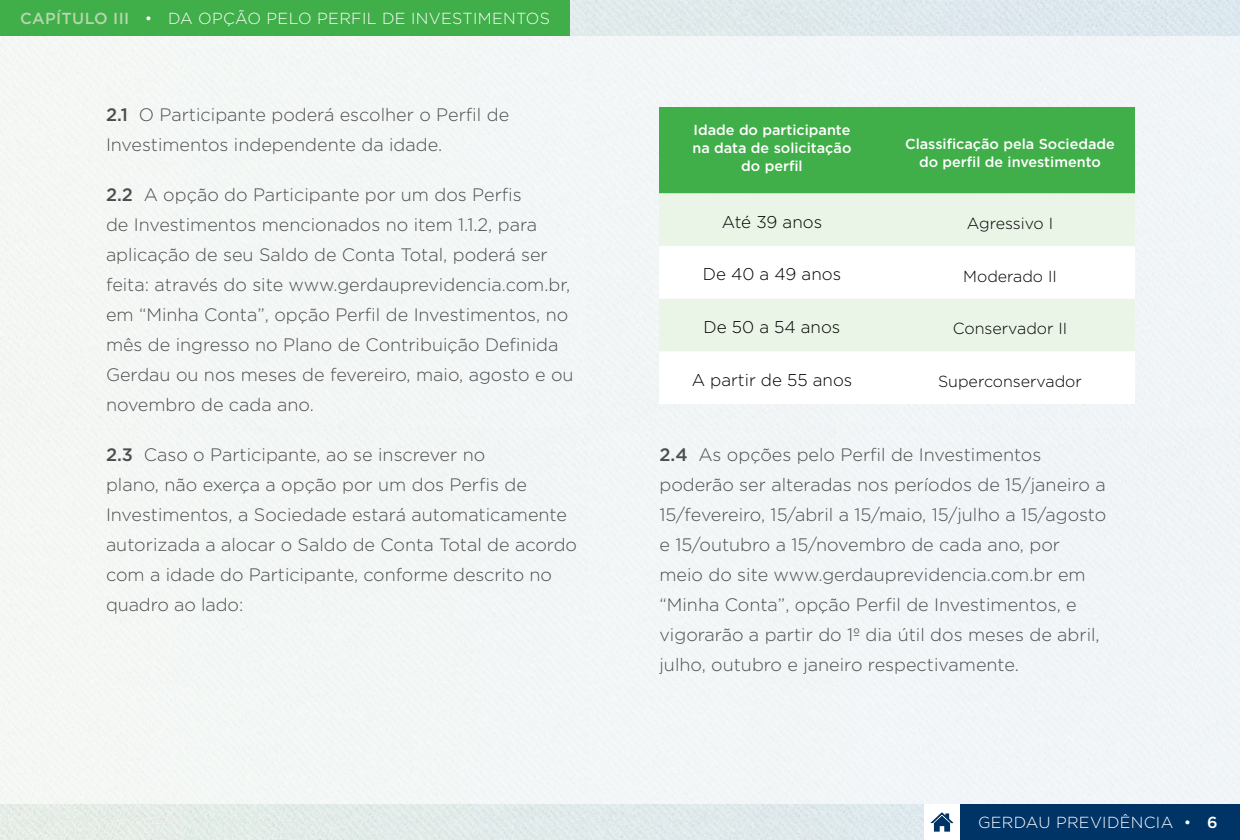
<style>
.page{position:relative;width:1240px;height:840px;background:#fff}
.page>*{position:absolute;margin:0;border:0;box-sizing:border-box;transform-origin:0 0}
.corpo_básico{font:300 18px/30px "Gotham";color:#4d4d4d}
.t1{font:300 17px "Gotham";color:#000}
.t2{font:300 16px "Gotham";letter-spacing:.02em;color:#fff}
.t3{font:300 16px "Gotham";color:#000}
.t4{font:500 14.4px "Gotham";color:#fff}
.s1{font-weight:500;color:#b5d7ac}
.s2{font-weight:500}
</style>
<div class="page">
<img style="left:0;top:0;width:1240px;height:840px">
<div style="left:960px;top:804px;width:280px;height:36px;background:#036"></div>
<div style="left:924px;top:804px;width:36px;height:36px;background:#fff"></div>
<svg style="left:931px;top:812px;width:22px;height:20px"></svg>
<div style="left:0;top:36px;width:1240px;height:768px;background:#f2f6f6"></div>
<div style="left:0;top:0;width:570px;height:36px;background:#40ae49"></div>
<div style="left:659px;top:107px;width:476px;height:86px;background:#40ae49"></div>
<div style="left:659px;top:193px;width:476px;height:53px;background:#eaf4e7"></div>
<svg style="left:659px;top:246px;width:476px;height:158px;fill:#fff"></svg>
<p class="t2" style="left:20px;top:8px;width:531px"><span class="s1">CAPÍTULO III</span> • DA OPÇÃO PELO PERFIL DE INVESTIMENTOS</p>
<p class="corpo_básico" style="left:106px;top:100px;width:405px"><span class="s2">2.1</span> O Participante poderá escolher o Perfil de<br>Investimentos independente da idade.</p>
<p class="corpo_básico" style="left:106px;top:180px;width:469px"><span class="s2">2.2</span> A opção do Participante por um dos Perfis<br>de Investimentos mencionados no item 1.1.2, para aplicação de seu Saldo de Conta Total, poderá ser feita: através do site www.gerdauprevidencia.com.br, em “Minha Conta”, opção Perfil de Investimentos, no mês de ingresso no Plano de Contribuição Definida Gerdau ou nos meses de fevereiro, maio, agosto e ou novembro de cada ano.</p>
<p class="corpo_básico" style="left:106px;top:440px;width:473px"><span class="s2">2.3</span> Caso o Participante, ao se inscrever no<br>plano, não exerça a opção por um dos Perfis de Investimentos, a Sociedade estará automaticamente autorizada a alocar o Saldo de Conta Total de acordo com a idade do Participante, conforme descrito no quadro ao lado:</p>
<p class="t4" style="left:694px;top:121px;width:158px">Idade do participante</p>
<p class="t4" style="left:693px;top:139px;width:160px">na data de solicitação</p>
<p class="t4" style="left:741px;top:157px;width:63px">do perfil</p>
<p class="t4" style="left:905px;top:134px;width:211px">Classificação pela Sociedade</p>
<p class="t4" style="left:919px;top:152px;width:183px">do perfil de investimento</p>
<p class="t1" style="left:722px;top:211px;width:102px">Até 39 anos</p>
<p class="t3" style="left:967px;top:213px;width:88px">Agressivo I</p>
<p class="t1" style="left:703px;top:264px;width:140px">De 40 a 49 anos</p>
<p class="t3" style="left:963px;top:266px;width:95px">Moderado II</p>
<p class="t1" style="left:704px;top:316px;width:138px">De 50 a 54 anos</p>
<p class="t3" style="left:953px;top:319px;width:116px">Conservador II</p>
<p class="t1" style="left:692px;top:369px;width:162px">A partir de 55 anos</p>
<p class="t3" style="left:938px;top:371px;width:145px">Superconservador</p>
<p class="corpo_básico" style="left:660px;top:440px;width:448px"><span class="s2">2.4</span> As opções pelo Perfil de Investimentos poderão ser alteradas nos períodos de 15/janeiro a 15/fevereiro, 15/abril a 15/maio, 15/julho a 15/agosto e 15/outubro a 15/novembro de cada ano, por meio do site www.gerdauprevidencia.com.br em “Minha Conta”, opção Perfil de Investimentos, e vigorarão a partir do 1º dia útil dos meses de abril, julho, outubro e janeiro respectivamente.</p>
<p class="t2" style="left:978px;top:812px;width:241px">GERDAU PREVIDÊNCIA • <span class="s2">6</span></p>
</div>
